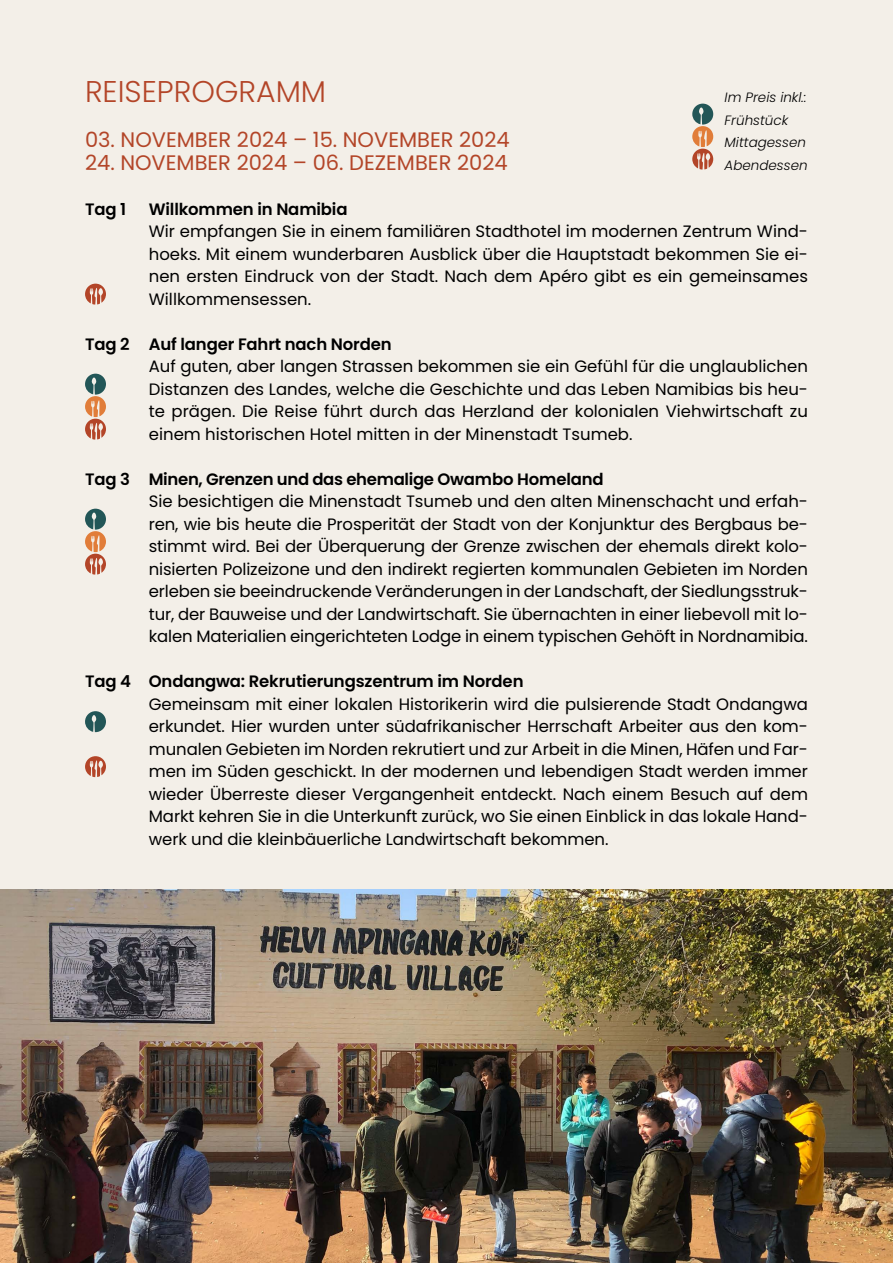
<style>
.page{position:relative;width:893px;height:1263px;background:#f3efe8}
.page>*{position:absolute;margin:0;border:0;box-sizing:border-box;transform-origin:0 0}
.t1{font:300 30px "Poppins";color:#b34528}
.t2{font:21px "Poppins";color:#b34528}
.t3{font:16.5px/22.5px "Poppins";color:#000;text-align:justify}
.t4{font:600 16.5px "Poppins";letter-spacing:-.01em;color:#000}
.t5{font:italic 300 13.5px/22.5px "Poppins";color:#000}
</style>
<div class="page">
<img style="left:0;top:890px;width:893px;height:372px">
<svg style="left:692px;top:104px;width:21px;height:66px"></svg>
<svg style="left:85px;top:284px;width:21px;height:21px"></svg>
<svg style="left:85px;top:711px;width:21px;height:21px"></svg>
<svg style="left:85px;top:756px;width:21px;height:21px"></svg>
<svg style="left:85px;top:509px;width:21px;height:66px"></svg>
<svg style="left:85px;top:374px;width:21px;height:66px"></svg>
<h1 class="t1" style="left:85px;top:74px;width:243px">REISEPROGRAMM</h1>
<p class="t2" style="left:85px;top:128px;width:426px">03. NOVEMBER 2024 – 15. NOVEMBER 2024</p>
<p class="t2" style="left:85px;top:150px;width:424px">24. NOVEMBER 2024 – 06. DEZEMBER 2024</p>
<p class="t5" style="left:725px;top:86px;width:85px">Im Preis inkl.:<br>Frühstück<br>Mittagessen<br>Abendessen</p>
<p class="t4" style="left:85px;top:199px;width:43px">Tag 1</p>
<p class="t4" style="left:149px;top:199px;width:200px">Willkommen in Namibia</p>
<p class="t3" style="left:149px;top:220px;width:661px">Wir empfangen Sie in einem familiären Stadthotel im modernen Zentrum Wind&shy;hoeks. Mit einem wunderbaren Ausblick über die Hauptstadt bekommen Sie ei&shy;nen ersten Eindruck von der Stadt. Nach dem Apéro gibt es ein gemeinsames Willkommensessen.</p>
<p class="t4" style="left:85px;top:334px;width:308px">Tag 2 Auf langer Fahrt nach Norden</p>
<p class="t3" style="left:149px;top:355px;width:661px">Auf guten, aber langen Strassen bekommen sie ein Gefühl für die unglaublichen Distanzen des Landes, welche die Geschichte und das Leben Namibias bis heu&shy;te prägen. Die Reise führt durch das Herzland der kolonialen Viehwirtschaft zu einem historischen Hotel mitten in der Minenstadt Tsumeb.</p>
<p class="t4" style="left:85px;top:469px;width:520px">Tag 3 Minen, Grenzen und das ehemalige Owambo Homeland</p>
<p class="t3" style="left:149px;top:490px;width:661px">Sie besichtigen die Minenstadt Tsumeb und den alten Minenschacht und erfah&shy;ren, wie bis heute die Prosperität der Stadt von der Konjunktur des Bergbaus be&shy;stimmt wird. Bei der Überquerung der Grenze zwischen der ehemals direkt kolo&shy;nisierten Polizeizone und den indirekt regierten kommunalen Gebieten im Norden erleben sie beeindruckende Veränderungen in der Landschaft, der Siedlungsstruk&shy;tur, der Bauweise und der Landwirtschaft. Sie übernachten in einer liebevoll mit lo&shy;kalen Materialien eingerichteten Lodge in einem typischen Gehöft in Nordnamibia.</p>
<p class="t4" style="left:85px;top:672px;width:440px">Tag 4 Ondangwa: Rekrutierungszentrum im Norden</p>
<p class="t3" style="left:149px;top:693px;width:661px">Gemeinsam mit einer lokalen Historikerin wird die pulsierende Stadt Ondangwa erkundet. Hier wurden unter südafrikanischer Herrschaft Arbeiter aus den kom&shy;munalen Gebieten im Norden rekrutiert und zur Arbeit in die Minen, Häfen und Far&shy;men im Süden geschickt. In der modernen und lebendigen Stadt werden immer wieder Überreste dieser Vergangenheit entdeckt. Nach einem Besuch auf dem Markt kehren Sie in die Unterkunft zurück, wo Sie einen Einblick in das lokale Hand&shy;werk und die kleinbäuerliche Landwirtschaft bekommen.</p>
</div>
